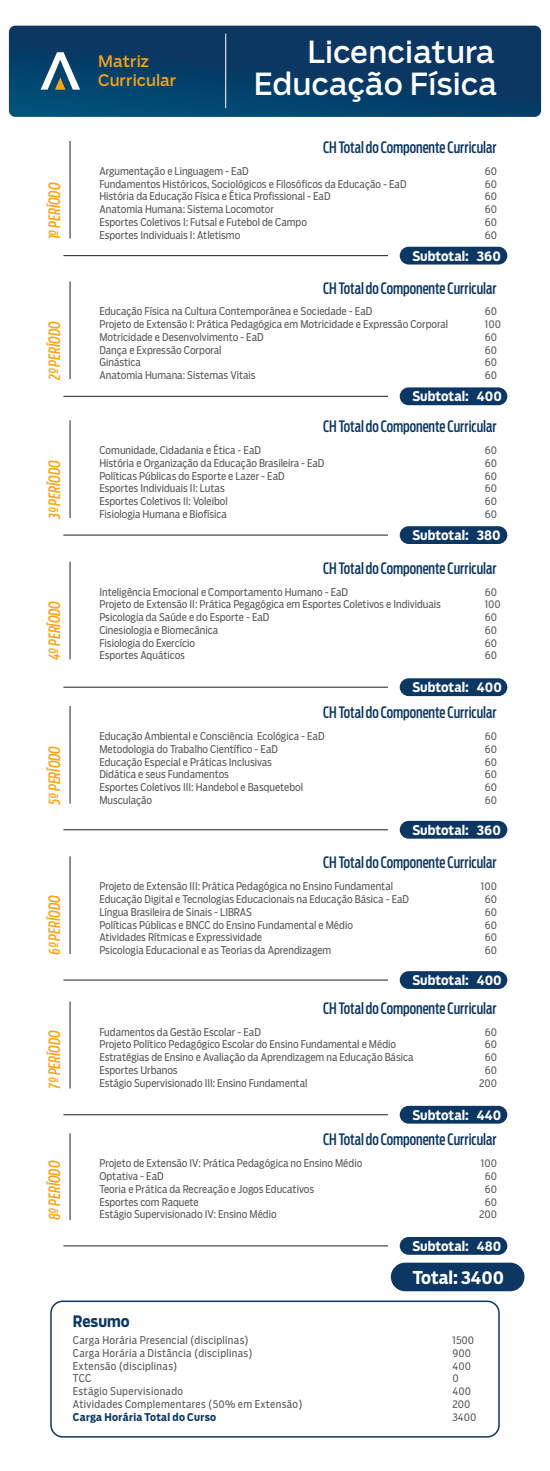
<style>
.page{position:relative;width:550px;height:1471px;background:#fff}
.page>*{position:absolute;margin:0;border:0;box-sizing:border-box;transform-origin:0 0}
.t1{font:30.19px/32.1px "Boomer";color:#fff;text-align:right}
.t2{font:700 17.56px "Boomer Cond";color:#fff}
.t3{font:15.69px/18.8px "Boomer";color:#f9a51b}
.t4{font:15.62px "Boomer Extra Cond";color:#0c3762}
.t5{font:italic 15.62px "Boomer Extra Cond";color:#f9a51b}
.t6{font:700 15.62px "Boomer Cond";color:#0c3762}
.t7{font:700 13.25px "Boomer Cond";color:#fff}
.t8{font:10.62px/12.8px "Boomer Cond";color:#57585a}
.t9{font:10.62px/12.8px "Boomer Cond";letter-spacing:.03em;color:#57585a}
.t10{font:700 10.62px "Boomer Cond";letter-spacing:.03em;color:#0c3762}
</style>
<div class="page">
<div style="left:9px;top:26px;width:531px;height:91px;background:linear-gradient(to right,#04436d,#0b3761);border-radius:6px"></div>
<svg style="left:41px;top:52px;width:39px;height:38px"></svg>
<hr style="left:225px;top:34px;width:1px;height:74px;background:#fff">
<div style="left:399px;top:247px;width:108px;height:17px;background:#0c3762;border-radius:9px"></div>
<hr style="left:63px;top:255px;width:324px;height:1px;background:#231f20">
<div style="left:399px;top:387px;width:108px;height:18px;background:#0c3762;border-radius:9px"></div>
<hr style="left:63px;top:396px;width:324px;height:1px;background:#231f20">
<hr style="left:70px;top:141px;width:1px;height:97px;background:#231f20">
<hr style="left:70px;top:281px;width:1px;height:98px;background:#231f20">
<div style="left:399px;top:526px;width:108px;height:18px;background:#0c3762;border-radius:9px"></div>
<hr style="left:63px;top:535px;width:324px;height:1px;background:#231f20">
<hr style="left:70px;top:420px;width:1px;height:98px;background:#231f20">
<div style="left:399px;top:678px;width:108px;height:18px;background:#0c3762;border-radius:9px"></div>
<hr style="left:63px;top:687px;width:324px;height:1px;background:#231f20">
<hr style="left:70px;top:562px;width:1px;height:97px;background:#231f20">
<div style="left:399px;top:821px;width:108px;height:17px;background:#0c3762;border-radius:9px"></div>
<hr style="left:63px;top:829px;width:324px;height:1px;background:#231f20">
<hr style="left:70px;top:706px;width:1px;height:97px;background:#231f20">
<div style="left:399px;top:971px;width:108px;height:18px;background:#0c3762;border-radius:9px"></div>
<hr style="left:63px;top:980px;width:324px;height:1px;background:#231f20">
<hr style="left:70px;top:856px;width:1px;height:98px;background:#231f20">
<div style="left:399px;top:1105px;width:108px;height:18px;background:#0c3762;border-radius:9px"></div>
<hr style="left:63px;top:1114px;width:324px;height:1px;background:#231f20">
<hr style="left:70px;top:1001px;width:1px;height:87px;background:#231f20">
<div style="left:399px;top:1237px;width:108px;height:17px;background:#0c3762;border-radius:9px"></div>
<hr style="left:63px;top:1245px;width:324px;height:1px;background:#231f20">
<hr style="left:70px;top:1133px;width:1px;height:87px;background:#231f20">
<div style="left:390px;top:1262px;width:134px;height:29px;background:#0c3762;border-radius:14px"></div>
<div style="left:50px;top:1300px;width:449px;height:137px;border:2px solid #0c3762;border-radius:12px"></div>
<h3 class="t3" style="left:98px;top:53px;width:80px">Matriz<br>Curricular</h3>
<h1 class="t1" style="left:254px;top:38px;width:244px">Licenciatura<br>Educação Física</h1>
<h3 class="t5" style="left:47px;top:239px;width:58px;rotate:-90deg">1º PERÍODO</h3>
<h3 class="t5" style="left:47px;top:380px;width:60px;rotate:-90deg">2º PERÍODO</h3>
<h3 class="t5" style="left:47px;top:519px;width:60px;rotate:-90deg">3º PERÍODO</h3>
<h3 class="t5" style="left:47px;top:660px;width:61px;rotate:-90deg">4º PERÍODO</h3>
<h3 class="t5" style="left:47px;top:804px;width:60px;rotate:-90deg">5º PERÍODO</h3>
<h3 class="t5" style="left:47px;top:955px;width:61px;rotate:-90deg">6º PERÍODO</h3>
<h3 class="t5" style="left:47px;top:1088px;width:59px;rotate:-90deg">7º PERÍODO</h3>
<h3 class="t5" style="left:47px;top:1220px;width:61px;rotate:-90deg">8º PERÍODO</h3>
<h3 class="t4" style="left:323px;top:140px;width:175px">CH Total do Componente Curricular</h3>
<p class="t8" style="left:484px;top:165px;width:14px;text-align:justify">60<br>60<br>60<br>60<br>60<br>60</p>
<p class="t7" style="left:412px;top:250px;width:90px">Subtotal: 360</p>
<p class="t8" style="left:99px;top:165px;width:308px">Argumentação e Linguagem - EaD<br>Fundamentos Históricos, Sociológicos e Filosóficos da Educação - EaD História da Educação Física e Ética Profissional - EaD<br>Anatomia Humana: Sistema Locomotor<br>Esportes Coletivos I: Futsal e Futebol de Campo<br>Esportes Individuais I: Atletismo</p>
<h3 class="t4" style="left:323px;top:281px;width:175px">CH Total do Componente Curricular</h3>
<p class="t8" style="left:484px;top:306px;width:18px">60<br>100<br>60<br>60<br>60<br>60</p>
<p class="t7" style="left:412px;top:390px;width:91px">Subtotal: 400</p>
<p class="t8" style="left:99px;top:306px;width:350px">Educação Física na Cultura Contemporânea e Sociedade - EaD<br>Projeto de Extensão I: Prática Pedagógica em Motricidade e Expressão Corporal Motricidade e Desenvolvimento - EaD<br>Dança e Expressão Corporal<br>Ginástica<br>Anatomia Humana: Sistemas Vitais</p>
<h3 class="t4" style="left:323px;top:420px;width:175px">CH Total do Componente Curricular</h3>
<p class="t8" style="left:484px;top:444px;width:14px;text-align:justify">60<br>60<br>60<br>60<br>60<br>60</p>
<p class="t7" style="left:412px;top:529px;width:90px">Subtotal: 380</p>
<p class="t8" style="left:99px;top:444px;width:226px">Comunidade, Cidadania e Ética - EaD<br>História e Organização da Educação Brasileira - EaD Políticas Públicas do Esporte e Lazer - EaD Esportes Individuais II: Lutas<br>Esportes Coletivos II: Voleibol<br>Fisiologia Humana e Biofísica</p>
<h3 class="t4" style="left:323px;top:561px;width:175px">CH Total do Componente Curricular</h3>
<p class="t8" style="left:484px;top:586px;width:18px">60<br>100<br>60<br>60<br>60<br>60</p>
<p class="t7" style="left:412px;top:681px;width:91px">Subtotal: 400</p>
<p class="t8" style="left:99px;top:586px;width:343px">Inteligência Emocional e Comportamento Humano - EaD<br>Projeto de Extensão II: Prática Pegagógica em Esportes Coletivos e Individuais Psicologia da Saúde e do Esporte - EaD<br>Cinesiologia e Biomecânica<br>Fisiologia do Exercício<br>Esportes Aquáticos</p>
<h3 class="t4" style="left:323px;top:705px;width:175px">CH Total do Componente Curricular</h3>
<p class="t8" style="left:484px;top:730px;width:14px;text-align:justify">60<br>60<br>60<br>60<br>60<br>60</p>
<p class="t7" style="left:412px;top:824px;width:90px">Subtotal: 360</p>
<p class="t8" style="left:99px;top:730px;width:226px">Educação Ambiental e Consciência Ecológica - EaD Metodologia do Trabalho Científico - EaD<br>Educação Especial e Práticas Inclusivas<br>Didática e seus Fundamentos<br>Esportes Coletivos III: Handebol e Basquetebol Musculação</p>
<h3 class="t4" style="left:323px;top:856px;width:175px">CH Total do Componente Curricular</h3>
<p class="t8" style="left:480px;top:880px;width:18px;text-align:center">100<br>60<br>60<br>60<br>60<br>60</p>
<p class="t7" style="left:412px;top:974px;width:91px">Subtotal: 400</p>
<p class="t8" style="left:99px;top:880px;width:311px">Projeto de Extensão III: Prática Pedagógica no Ensino Fundamental Educação Digital e Tecnologias Educacionais na Educação Básica - EaD Língua Brasileira de Sinais - LIBRAS<br>Políticas Públicas e BNCC do Ensino Fundamental e Médio<br>Atividades Rítmicas e Expressividade<br>Psicologia Educacional e as Teorias da Aprendizagem</p>
<h3 class="t4" style="left:323px;top:1001px;width:175px">CH Total do Componente Curricular</h3>
<p class="t8" style="left:478px;top:1026px;width:19px;text-align:center">60<br>60<br>60<br>60<br>200</p>
<p class="t7" style="left:412px;top:1109px;width:90px">Subtotal: 440</p>
<p class="t8" style="left:99px;top:1026px;width:315px">Fudamentos da Gestão Escolar - EaD<br>Projeto Político Pedagógico Escolar do Ensino Fundamental e Médio Estratégias de Ensino e Avaliação da Aprendizagem na Educação Básica Esportes Urbanos<br>Estágio Supervisionado III: Ensino Fundamental</p>
<h3 class="t4" style="left:323px;top:1132px;width:175px">CH Total do Componente Curricular</h3>
<p class="t8" style="left:478px;top:1157px;width:19px;text-align:center">100<br>60<br>60<br>60<br>200</p>
<p class="t7" style="left:412px;top:1240px;width:90px">Subtotal: 480</p>
<p class="t8" style="left:99px;top:1157px;width:264px">Projeto de Extensão IV: Prática Pedagógica no Ensino Médio Optativa - EaD<br>Teoria e Prática da Recreação e Jogos Educativos<br>Esportes com Raquete<br>Estágio Supervisionado IV: Ensino Médio</p>
<h3 class="t6" style="left:73px;top:1314px;width:58px">Resumo</h3>
<p class="t9" style="left:73px;top:1334px;width:231px">Carga Horária Presencial (disciplinas)<br>Carga Horária a Distância (disciplinas)<br>Extensão (disciplinas)<br>TCC<br>Estágio Supervisionado<br>Atividades Complementares (50% em Extensão)</p>
<p class="t10" style="left:73px;top:1412px;width:145px">Carga Horária Total do Curso</p>
<h2 class="t2" style="left:412px;top:1269px;width:93px">Total: 3400</h2>
<p class="t8" style="left:452px;top:1334px;width:25px">1500<br>900<br>400<br>0<br>400<br>200<br>3400</p>
</div>
